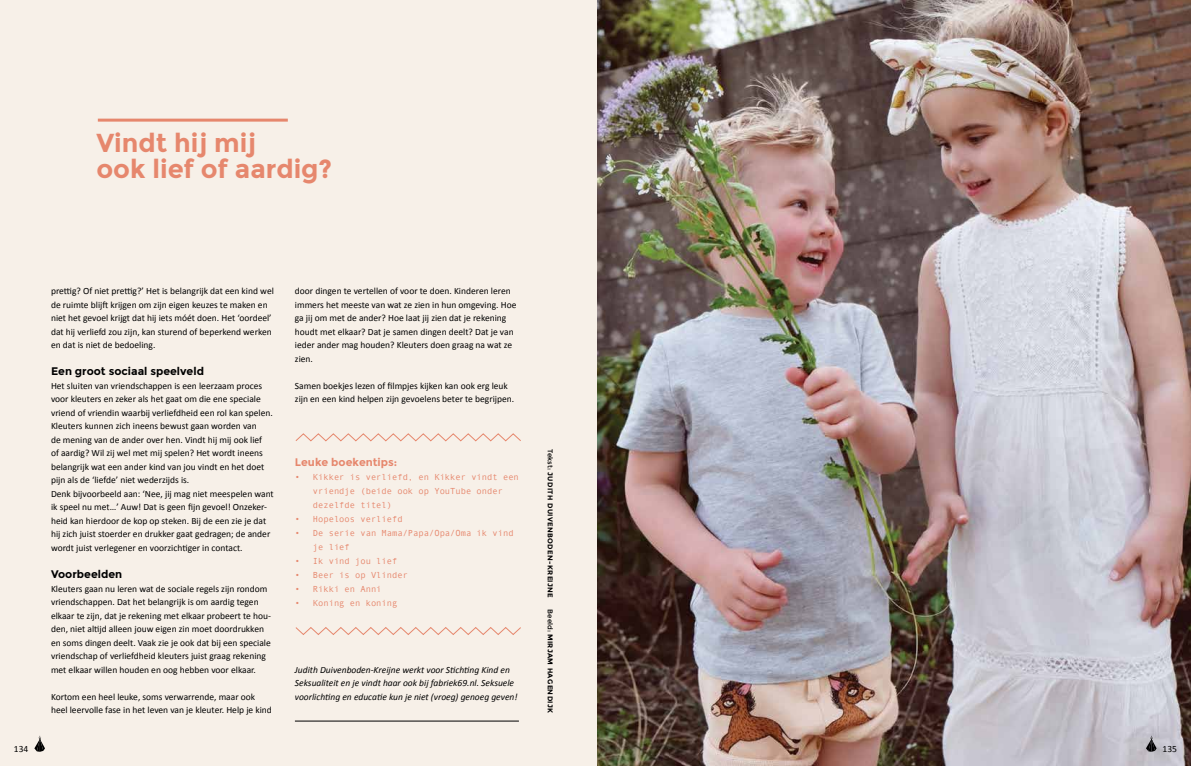
<style>
.page{position:relative;width:1191px;height:766px;background:#fff}
.page>*{position:absolute;margin:0;border:0;box-sizing:border-box;transform-origin:0 0}
.t1{font:700 26px/26px "Montserrat";color:#e6876d}
.t2{font:700 11px "Montserrat";color:#000}
.t3{font:700 11px "Montserrat";color:#e6876d}
.t4{font:9.5px/13.5px "Calibri";color:#000}
.t5{font:italic 9.5px/13.5px "Calibri";color:#000}
.t6{font:8.8px/14px "Andale Mono";color:#e6876d}
.t7{font:700 7px "Montserrat";letter-spacing:.05em;color:#000}
.s1{font-weight:400}
</style>
<div class="page">
<img style="left:597px;top:0;width:594px;height:765px">
<div style="left:0;top:0;width:597px;height:765px;background:#f7f0e8"></div>
<hr style="left:98px;top:119px;width:190px;height:3px;background:#e6876d">
<svg style="left:295px;top:433px;width:226px;height:9px"></svg>
<svg style="left:295px;top:627px;width:226px;height:8px"></svg>
<hr style="left:295px;top:720px;width:224px;height:1px;background:#000">
<svg style="left:34px;top:735px;width:11px;height:16px"></svg>
<svg style="left:1146px;top:735px;width:10px;height:16px"></svg>
<h1 class="t1" style="left:96px;top:130px;width:237px">Vindt hij mij<br>ook lief of aardig?</h1>
<p class="t4" style="left:51px;top:284px;width:224px">prettig? Of niet prettig?’ Het is belangrijk dat een kind wel de ruimte blijft krijgen om zijn eigen keuzes te maken en niet het gevoel krijgt dat hij iets móét doen. Het ‘oordeel’ dat hij verliefd zou zijn, kan sturend of beperkend werken en dat is niet de bedoeling.</p>
<p class="t2" style="left:51px;top:365px;width:154px">Een groot sociaal speelveld</p>
<p class="t4" style="left:51px;top:379px;width:224px">Het sluiten van vriendschappen is een leerzaam proces voor kleuters en zeker als het gaat om die ene speciale vriend of vriendin waarbij verliefdheid een rol kan spelen.<br>Kleuters kunnen zich ineens bewust gaan worden van<br>de mening van de ander over hen. Vindt hij mij ook lief<br>of aardig? Wil zij wel met mij spelen? Het wordt ineens belangrijk wat een ander kind van jou vindt en het doet pijn als de ‘liefde’ niet wederzijds is.<br>Denk bijvoorbeeld aan: ‘Nee, jij mag niet meespelen want ik speel nu met…’ Auw! Dat is geen fijn gevoel! Onzeker&shy;heid kan hierdoor de kop op steken. Bij de een zie je dat hij zich juist stoerder en drukker gaat gedragen; de ander wordt juist verlegener en voorzichtiger in contact.</p>
<p class="t2" style="left:51px;top:567px;width:73px">Voorbeelden</p>
<p class="t4" style="left:51px;top:581px;width:221px">Kleuters gaan nu leren wat de sociale regels zijn rondom vriendschappen. Dat het belangrijk is om aardig tegen elkaar te zijn, dat je rekening met elkaar probeert te hou&shy;den, niet altijd alleen jouw eigen zin moet doordrukken en soms dingen deelt. Vaak zie je ook dat bij een speciale vriendschap of verliefdheid kleuters juist graag rekening met elkaar willen houden en oog hebben voor elkaar.</p>
<p class="t4" style="left:51px;top:689px;width:222px">Kortom een heel leuke, soms verwarrende, maar ook heel leervolle fase in het leven van je kleuter. Help je kind</p>
<p class="t4" style="left:295px;top:284px;width:223px">door dingen te vertellen of voor te doen. Kinderen leren immers het meeste van wat ze zien in hun omgeving. Hoe ga jij om met de ander? Hoe laat jij zien dat je rekening houdt met elkaar? Dat je samen dingen deelt? Dat je van ieder ander mag houden? Kleuters doen graag na wat ze zien.</p>
<p class="t4" style="left:295px;top:379px;width:221px">Samen boekjes lezen of filmpjes kijken kan ook erg leuk zijn en een kind helpen zijn gevoelens beter te begrijpen.</p>
<p class="t3" style="left:295px;top:456px;width:104px">Leuke boekentips:</p>
<p class="t6" style="left:313px;top:470px;width:207px;text-indent:-18px">• Kikker is verliefd, en Kikker vindt een vriendje (beide ook op YouTube onder dezelfde titel)</p>
<p class="t6" style="left:295px;top:512px;width:109px">• Hopeloos verliefd</p>
<p class="t6" style="left:313px;top:526px;width:202px;text-indent:-18px">• De serie van Mama/Papa/Opa/Oma ik vind je lief</p>
<p class="t6" style="left:295px;top:554px;width:104px">• Ik vind jou lief</p>
<p class="t6" style="left:295px;top:568px;width:115px">• Beer is op Vlinder</p>
<p class="t6" style="left:295px;top:582px;width:88px">• Rikki en Anni</p>
<p class="t6" style="left:295px;top:596px;width:104px">• Koning en koning</p>
<p class="t5" style="left:295px;top:662px;width:224px">Judith Duivenboden-Kreijne werkt voor Stichting Kind en<br>Seksualiteit en je vindt haar ook bij fabriek69.nl. Seksuele voorlichting en educatie kun je niet (vroeg) genoeg geven!</p>
<p class="t7" style="left:554px;top:448px;width:150px;rotate:90deg"><span class="s1">Tekst:</span> Judith Duivenboden-Kreij ne</p>
<p class="t7" style="left:554px;top:609px;width:105px;rotate:90deg"><span class="s1">Beeld:</span> MIRJAM HAGENDIJK</p>
<p class="t4" style="left:14px;top:741px;width:16px">134</p>
<p class="t4" style="left:1162px;top:741px;width:16px">135</p>
</div>
